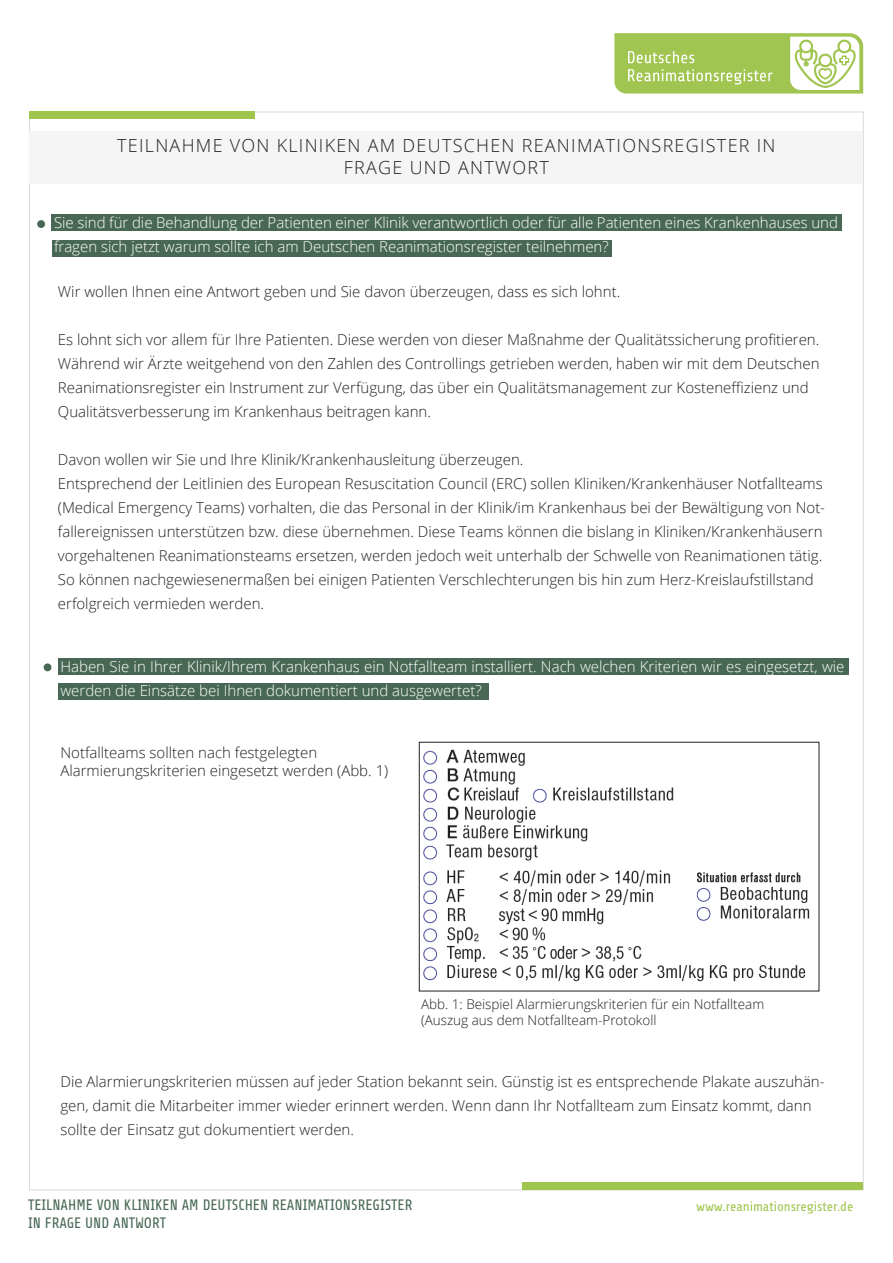
<style>
.page{position:relative;width:893px;height:1263px;background:#fff}
.page>*{position:absolute;margin:0;border:0;box-sizing:border-box;transform-origin:0 0}
.t1{font:300 18px "Open Sans";letter-spacing:.07em;color:#231f20}
.t2{font:300 15px/24px "Open Sans";color:#231f20}
.t3{font:300 15px/24px "Open Sans";color:#fff}
.t4{font:15px "Share";color:#486855}
.t5{font:300 13.5px "Open Sans";color:#231f20}
.t6{font:13.5px "Share";color:#a0c54e}
</style>
<div class="page">
<svg style="left:614px;top:33px;width:249px;height:61px"></svg>
<div style="left:29px;top:112px;width:225px;height:7px;background:#a0c54e"></div>
<div style="left:523px;top:1182px;width:340px;height:7px;background:#a0c54e"></div>
<div style="left:29px;top:131px;width:834px;height:53px;background:#f5f5f5"></div>
<div style="left:52px;top:240px;width:559px;height:16px;background:#486855"></div>
<div style="left:52px;top:215px;width:790px;height:16px;background:#486855"></div>
<div style="left:37px;top:220px;width:8px;height:8px;background:#486855;border-radius:50%"></div>
<div style="left:58px;top:683px;width:431px;height:17px;background:#486855"></div>
<div style="left:58px;top:658px;width:790px;height:16px;background:#486855"></div>
<div style="left:44px;top:663px;width:7px;height:8px;background:#486855;border-radius:50%"></div>
<img style="left:423px;top:749px;width:387px;height:233px">
<div style="left:419px;top:742px;width:400px;height:249px;border:1px solid #231f20"></div>
<p class="t1" style="left:117px;top:133px;width:660px">TEILNAHME VON KLINIKEN AM DEUTSCHEN REANIMATIONSREGISTER IN</p>
<p class="t1" style="left:344px;top:155px;width:206px">FRAGE UND ANTWORT</p>
<p class="t3" style="left:54px;top:210px;width:785px">Sie sind für die Behandlung der Patienten einer Klinik verantwortlich oder für alle Patienten eines Krankenhauses und fragen sich jetzt warum sollte ich am Deutschen Reanimationsregister teilnehmen?</p>
<p class="t2" style="left:58px;top:279px;width:564px">Wir wollen Ihnen eine Antwort geben und Sie davon überzeugen, dass es sich lohnt.</p>
<p class="t2" style="left:58px;top:327px;width:763px">Es lohnt sich vor allem für Ihre Patienten. Diese werden von dieser Maßnahme der Qualitätssicherung profitieren.<br>Während wir Ärzte weitgehend von den Zahlen des Controllings getrieben werden, haben wir mit dem Deutschen Reanimationsregister ein Instrument zur Verfügung, das über ein Qualitätsmanagement zur Kosteneffizienz und Qualitätsverbesserung im Krankenhaus beitragen kann.</p>
<p class="t2" style="left:58px;top:447px;width:467px">Davon wollen wir Sie und Ihre Klinik/Krankenhausleitung überzeugen.</p>
<p class="t2" style="left:58px;top:471px;width:769px">Entsprechend der Leitlinien des European Resuscitation Council (ERC) sollen Kliniken/Krankenhäuser Notfallteams (Medical Emergency Teams) vorhalten, die das Personal in der Klinik/im Krankenhaus bei der Bewältigung von Not&shy;fallereignissen unterstützen bzw. diese übernehmen. Diese Teams können die bislang in Kliniken/Krankenhäusern vorgehaltenen Reanimationsteams ersetzen, werden jedoch weit unterhalb der Schwelle von Reanimationen tätig.<br>So können nachgewiesenermaßen bei einigen Patienten Verschlechterungen bis hin zum Herz-Kreislaufstillstand erfolgreich vermieden werden.</p>
<p class="t3" style="left:60px;top:654px;width:785px">Haben Sie in Ihrer Klinik/Ihrem Krankenhaus ein Notfallteam installiert. Nach welchen Kriterien wir es eingesetzt, wie werden die Einsätze bei Ihnen dokumentiert und ausgewertet?</p>
<p class="t2" style="left:60px;top:740px;width:258px">Notfallteams sollten nach festgelegten</p>
<p class="t2" style="left:60px;top:758px;width:329px">Alarmierungskriterien eingesetzt werden (Abb. 1)</p>
<p class="t5" style="left:421px;top:995px;width:345px">Abb. 1: Beispiel Alarmierungskriterien für ein Notfallteam</p>
<p class="t5" style="left:421px;top:1011px;width:237px">(Auszug aus dem Notfallteam-Protokoll</p>
<p class="t2" style="left:60px;top:1069px;width:765px">Die Alarmierungskriterien müssen auf jeder Station bekannt sein. Günstig ist es entsprechende Plakate auszuhän&shy;gen, damit die Mitarbeiter immer wieder erinnert werden. Wenn dann Ihr Notfallteam zum Einsatz kommt, dann sollte der Einsatz gut dokumentiert werden.</p>
<p class="t4" style="left:28px;top:1197px;width:386px">TEILNAHME VON KLINIKEN AM DEUTSCHEN REANIMATIONSREGISTER</p>
<p class="t6" style="left:696px;top:1199px;width:159px">www.reanimationsregister.de</p>
<p class="t4" style="left:28px;top:1215px;width:140px">IN FRAGE UND ANTWORT</p>
</div>
